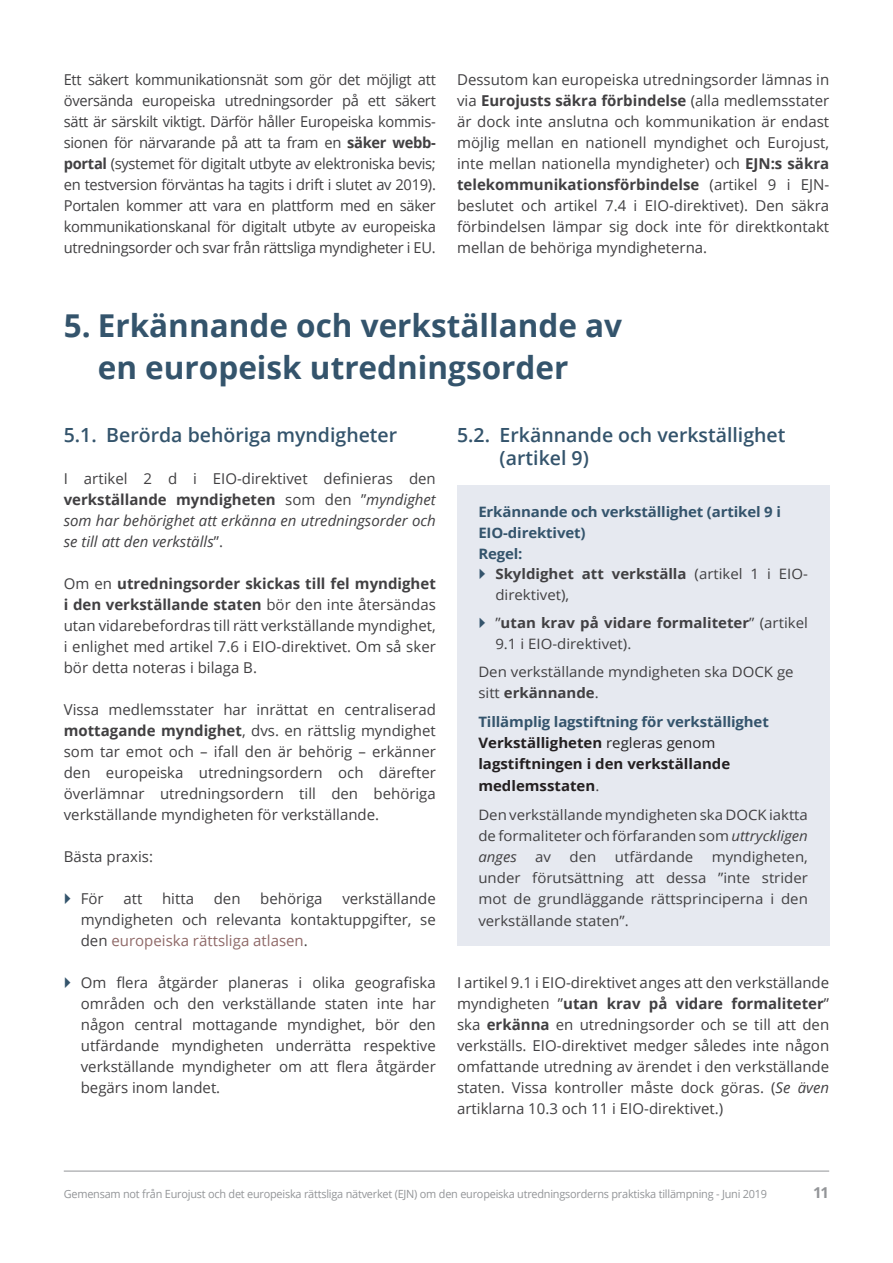
<style>
.page{position:relative;width:893px;height:1263px;background:#fff}
.page>*{position:absolute;margin:0;border:0;box-sizing:border-box;transform-origin:0 0}
.t1{font:700 31.5px/42px "Open Sans";color:#34546c}
.t2{font:600 19.5px/23.4px "Open Sans";color:#34546c}
.t3{font:15px/21px "Open Sans";color:#414042;text-align:justify}
.t4{font:italic 15px/21px "Open Sans";color:#414042;text-align:justify}
.t5{font:700 15px "Open Sans";color:#939598}
.t6{font:14.4px/21.1px "Open Sans";color:#414042;scale:1.05 1}
.t7{font:700 14.4px/21.1px "Open Sans";color:#231f20;scale:1.05 1}
.t8{font:700 14.4px/21.1px "Open Sans";letter-spacing:-.01em;color:#34546c;scale:1.05 1}
.t9{font:11.25px "Open Sans";letter-spacing:-.02em;color:#939598}
.s1{font-weight:700}
.s2{font-style:normal}
.s3{font-weight:700;font-style:normal}
.s4{color:#8f6968}
.s5{color:#34546c}
.s6{font-weight:400}
.s7{font-weight:400;color:#414042}
.s8{font-style:italic}
</style>
<div class="page">
<hr style="left:64px;top:1171px;width:765px;height:1px;background:#939598">
<div style="left:457px;top:485px;width:372px;height:461px;background:#e6e9f0"></div>
<p class="t3" style="left:64px;top:68px;width:374px">Ett säkert kommunikationsnät som gör det möjligt att översända europeiska utredningsorder på ett säkert sätt är särskilt viktigt. Därför håller Europeiska kommis&shy;sionen för närvarande på att ta fram en <span class="s1">säker webb&shy;portal</span> (systemet för digitalt utbyte av elektroniska bevis; en testversion förväntas ha tagits i drift i slutet av 2019).<br>Portalen kommer att vara en plattform med en säker kommunikationskanal för digitalt utbyte av europeiska utredningsorder och svar från rättsliga myndigheter i EU.</p>
<p class="t3" style="left:457px;top:68px;width:374px">Dessutom kan europeiska utredningsorder lämnas in via <span class="s1">Eurojusts säkra förbindelse</span> (alla medlemsstater är dock inte anslutna och kommunikation är endast möjlig mellan en nationell myndighet och Eurojust, inte mellan nationella myndigheter) och <span class="s1">EJN:s säkra telekommunikationsförbindelse</span> (artikel 9 i EJN&shy;beslutet och artikel 7.4 i EIO-direktivet). Den säkra förbindelsen lämpar sig dock inte för direktkontakt mellan de behöriga myndigheterna.</p>
<h1 class="t1" style="left:98px;top:304px;width:526px;text-indent:-34px">5. Erkännande och verkställande av en europeisk utredningsorder</h1>
<h2 class="t2" style="left:64px;top:423px;width:335px">5.1. Berörda behöriga myndigheter</h2>
<p class="t4" style="left:64px;top:467px;width:374px"><span class="s2">I artikel 2 d i EIO-direktivet definieras den </span><span class="s3">verkställande myndigheten</span> <span class="s2">som den ”</span>myndighet som har behörighet att erkänna en utredningsorder och se till att den verkställs<span class="s2">”.</span></p>
<p class="t3" style="left:64px;top:572px;width:374px">Om en <span class="s1">utredningsorder skickas till fel myndighet i den verkställande staten</span> bör den inte återsändas utan vidarebefordras till rätt verkställande myndighet, i enlighet med artikel 7.6 i EIO-direktivet. Om så sker bör detta noteras i bilaga B.</p>
<p class="t3" style="left:64px;top:698px;width:374px">Vissa medlemsstater har inrättat en centraliserad <span class="s1">mottagande myndighet</span>, dvs. en rättslig myndighet som tar emot och – ifall den är behörig – erkänner den europeiska utredningsordern och därefter överlämnar utredningsordern till den behöriga verkställande myndigheten för verkställande.</p>
<p class="t3" style="left:64px;top:845px;width:91px">Bästa praxis:</p>
<p class="t3" style="left:81px;top:887px;width:24px">För</p>
<p class="t3" style="left:123px;top:887px;width:20px">att</p>
<p class="t3" style="left:162px;top:887px;width:33px">hitta</p>
<p class="t3" style="left:214px;top:887px;width:28px">den</p>
<p class="t3" style="left:260px;top:887px;width:64px">behöriga</p>
<p class="t3" style="left:81px;top:887px;width:357px;text-indent:262px">verkställande myndigheten och relevanta kontaktuppgifter, se den <span class="s4">europeiska rättsliga atlasen</span>.</p>
<p class="t3" style="left:81px;top:971px;width:357px">Om flera åtgärder planeras i olika geografiska områden och den verkställande staten inte har någon central mottagande myndighet, bör den utfärdande myndigheten underrätta respektive verkställande myndigheter om att flera åtgärder begärs inom landet.</p>
<h2 class="t2" style="left:500px;top:423px;width:287px;text-indent:-43px">5.2. Erkännande och verkställighet (artikel 9)</h2>
<p class="t8" style="left:478px;top:500px;width:290px">Erkännande och verkställighet (artikel 9 i<br>EIO-direktivet)<br>Regel:</p>
<p class="t6" style="left:495px;top:564px;width:299px;line-height:20.4px"><span class="s1">Skyldighet att verkställa</span> (artikel 1 i EIO&shy;direktivet),</p>
<p class="t6" style="left:495px;top:613px;width:299px;line-height:20.4px">”<span class="s1">utan krav på vidare formaliteter</span>” (artikel<br>9.1 i EIO-direktivet).</p>
<p class="t6" style="left:478px;top:661px;width:302px;line-height:20.4px">Den verkställande myndigheten ska DOCK ge sitt <span class="s1">erkännande</span>.</p>
<p class="t7" style="left:478px;top:711px;width:278px"><span class="s5">Tillämplig lagstiftning för verkställighet </span>Verkställigheten <span class="s6">regleras genom </span>lagstiftningen i den verkställande medlemsstaten<span class="s7">.</span></p>
<p class="t6" style="left:478px;top:804px;width:315px;text-align:justify">Den verkställande myndigheten ska DOCK iaktta de formaliteter och förfaranden som <span class="s8">uttryckligen anges</span></p>
<p class="t6" style="left:535px;top:846px;width:17px">av</p>
<p class="t6" style="left:570px;top:846px;width:27px">den</p>
<p class="t6" style="left:615px;top:846px;width:76px">utfärdande</p>
<p class="t6" style="left:478px;top:846px;width:315px;text-align:justify;text-indent:233px">myndigheten, under förutsättning att dessa ”inte strider mot de grundläggande rättsprinciperna i den verkställande staten”.</p>
<p class="t3" style="left:457px;top:971px;width:374px">I artikel 9.1 i EIO-direktivet anges att den verkställande myndigheten ”<span class="s1">utan krav på vidare formaliteter</span>” ska <span class="s1">erkänna</span> en utredningsorder och se till att den verkställs. EIO-direktivet medger således inte någon omfattande utredning av ärendet i den verkställande staten. Vissa kontroller måste dock göras. (<span class="s8">Se även </span>artiklarna 10.3 och 11 i EIO-direktivet.)</p>
<p class="t9" style="left:64px;top:1186px;width:705px">Gemensam not från Eurojust och det europeiska rättsliga nätverket (EJN) om den europeiska utredningsorderns praktiska tillämpning - Juni 2019</p>
<p class="t5" style="left:813px;top:1182px;width:18px">11</p>
</div>
